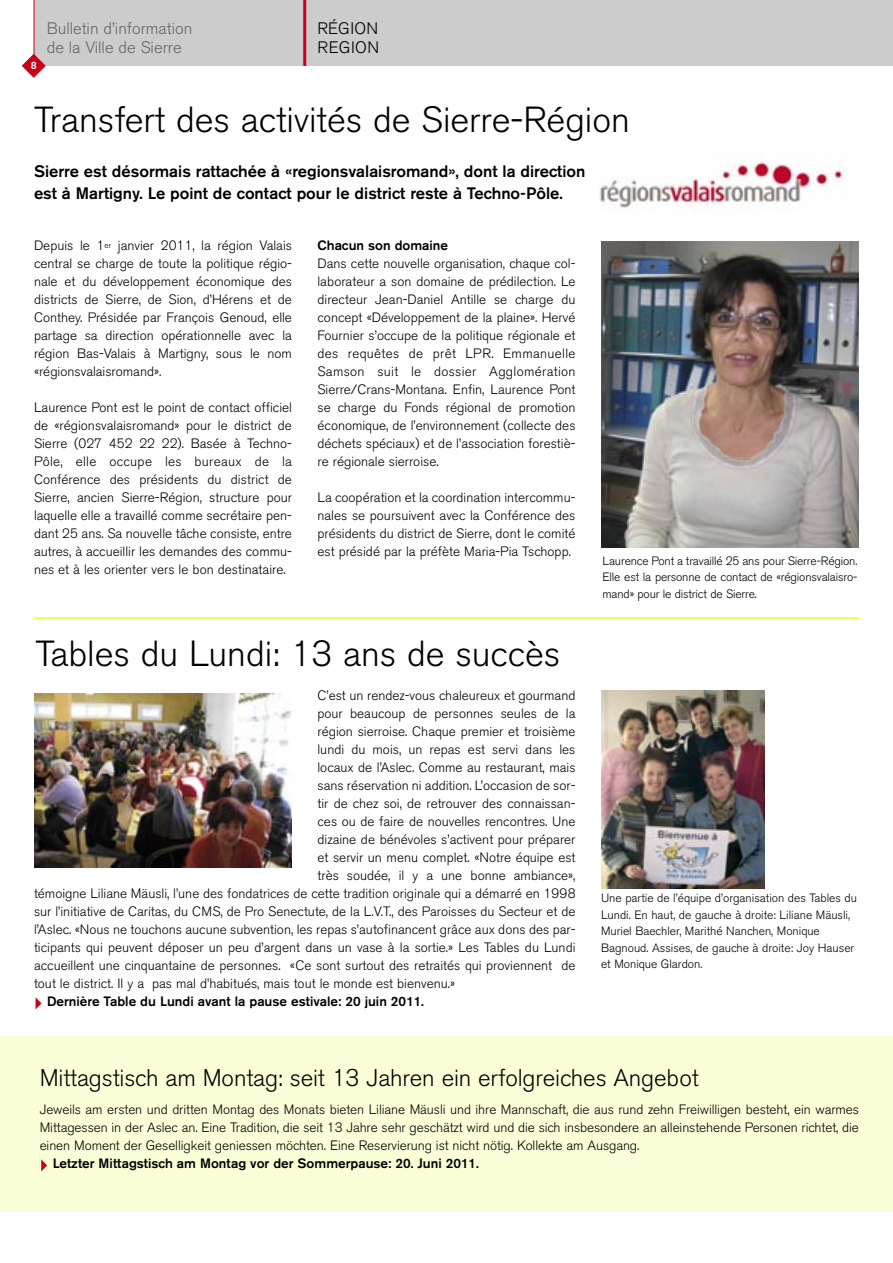
<style>
.page{position:relative;width:893px;height:1263px;background:#fff}
.page>*{position:absolute;margin:0;border:0;box-sizing:border-box;transform-origin:0 0}
.t1{font:300 36px "Akzidenz Grotesk BE";color:#000}
.t2{font:300 24px "Akzidenz Grotesk BE";letter-spacing:-.005em;color:#000}
.t3{font:500 16.5px/22.5px "Akzidenz Grotesk BE";color:#000}
.t4{font:300 16.5px/19.5px "Akzidenz Grotesk BE";color:#666}
.t5{font:300 16.5px/19.5px "Akzidenz Grotesk BE";letter-spacing:.02em;color:#000}
.t6{font:300 13.5px/18px "Akzidenz Grotesk BE";color:#000;text-align:justify}
.t7{font:500 13.5px "Akzidenz Grotesk BE";color:#000}
.t8{font:300 12px/16.5px "Akzidenz Grotesk BE";color:#000;text-align:justify}
.t9{font:500 10.5px "Akzidenz Grotesk BE";color:#fff}
</style>
<div class="page">
<svg style="left:36px;top:998px;width:6px;height:11px"></svg>
<div style="left:34px;top:0;width:859px;height:66px;background:#ccc"></div>
<hr style="left:303px;top:0;width:3px;height:66px;background:#ca0016">
<svg style="left:22px;top:54px;width:24px;height:24px"></svg>
<hr style="left:34px;top:0;width:1px;height:66px;background:#ca0016">
<img style="left:601px;top:242px;width:258px;height:306px">
<img style="left:600px;top:152px;width:243px;height:60px">
<img style="left:34px;top:694px;width:258px;height:173px">
<img style="left:601px;top:691px;width:163px;height:197px">
<div style="left:0;top:1036px;width:893px;height:176px;background:#fbffd7"></div>
<svg style="left:41px;top:1159px;width:6px;height:12px"></svg>
<hr style="left:34px;top:617px;width:825px;height:2px;background:#ebff38">
<p class="t9" style="left:31px;top:62px;width:7px">8</p>
<p class="t4" style="left:47px;top:20px;width:147px">Bulletin d’information de la Ville de Sierre</p>
<p class="t5" style="left:317px;top:20px;width:63px">RÉGION<br>REGION</p>
<h1 class="t1" style="left:34px;top:106px;width:597px">Transfert des activités de Sierre-Région</h1>
<p class="t3" style="left:34px;top:161px;width:553px">Sierre est désormais rattachée à «regionsvalaisromand», dont la direction est à Martigny. Le point de contact pour le district reste à Techno-Pôle.</p>
<p class="t6" style="left:34px;top:238px;width:259px">Depuis le 1<sup>er</sup> janvier 2011, la région Valais central se charge de toute la politique régio&shy;nale et du développement économique des districts de Sierre, de Sion, d’Hérens et de Conthey. Présidée par François Genoud, elle partage sa direction opérationnelle avec la région Bas-Valais à Martigny, sous le nom «régionsvalaisromand».</p>
<p class="t6" style="left:34px;top:400px;width:259px">Laurence Pont est le point de contact officiel de «régionsvalaisromand» pour le district de Sierre (027 452 22 22). Basée à Techno-Pôle, elle occupe les bureaux de la Conférence des présidents du district de Sierre, ancien Sierre-Région, structure pour laquelle elle a travaillé comme secrétaire pen&shy;dant 25 ans. Sa nouvelle tâche consiste, entre autres, à accueillir les demandes des commu&shy;nes et à les orienter vers le bon destinataire.</p>
<p class="t7" style="left:317px;top:241px;width:132px">Chacun son domaine</p>
<p class="t6" style="left:317px;top:256px;width:259px">Dans cette nouvelle organisation, chaque col&shy;laborateur a son domaine de prédilection. Le directeur Jean-Daniel Antille se charge du concept «Développement de la plaine». Hervé Fournier s’occupe de la politique régionale et des requêtes de prêt LPR. Emmanuelle Samson suit le dossier Agglomération Sierre/Crans-Montana. Enfin, Laurence Pont se charge du Fonds régional de promotion économique, de l’environnement (collecte des déchets spéciaux) et de l’association forestiè&shy;re régionale sierroise.</p>
<p class="t6" style="left:317px;top:490px;width:259px">La coopération et la coordination intercommu&shy;nales se poursuivent avec la Conférence des présidents du district de Sierre, dont le comité est présidé par la préfète Maria-Pia Tschopp.</p>
<h1 class="t1" style="left:36px;top:640px;width:526px">Tables du Lundi: 13 ans de succès</h1>
<p class="t6" style="left:317px;top:688px;width:259px">C’est un rendez-vous chaleureux et gourmand</p>
<p class="t6" style="left:317px;top:706px;width:259px">pour beaucoup de personnes seules de la</p>
<p class="t6" style="left:317px;top:724px;width:259px">région sierroise. Chaque premier et troisième</p>
<p class="t6" style="left:317px;top:742px;width:259px">lundi du mois, un repas est servi dans les</p>
<p class="t6" style="left:317px;top:760px;width:259px">locaux de l’Aslec. Comme au restaurant, mais</p>
<p class="t6" style="left:317px;top:778px;width:259px">sans réservation ni addition. L’occasion de sor-</p>
<p class="t6" style="left:317px;top:796px;width:259px">tir de chez soi, de retrouver des connaissan-</p>
<p class="t6" style="left:317px;top:814px;width:259px">ces ou de faire de nouvelles rencontres. Une</p>
<p class="t6" style="left:317px;top:832px;width:259px">dizaine de bénévoles s’activent pour préparer</p>
<p class="t6" style="left:317px;top:850px;width:259px">et servir un menu complet. «Notre équipe est</p>
<p class="t6" style="left:317px;top:868px;width:259px">très soudée, il y a une bonne ambiance»,</p>
<p class="t6" style="left:34px;top:886px;width:543px">témoigne Liliane Mäusli, l’une des fondatrices de cette tradition originale qui a démarré en 1998</p>
<p class="t6" style="left:34px;top:904px;width:543px">sur l’initiative de Caritas, du CMS, de Pro Senectute, de la L.V.T., des Paroisses du Secteur et de</p>
<p class="t6" style="left:34px;top:922px;width:543px">l’Aslec. «Nous ne touchons aucune subvention, les repas s’autofinancent grâce aux dons des par-</p>
<p class="t6" style="left:34px;top:940px;width:543px">ticipants qui peuvent déposer un peu d’argent dans un vase à la sortie.» Les Tables du Lundi</p>
<p class="t6" style="left:34px;top:958px;width:543px">accueillent une cinquantaine de personnes. «Ce sont surtout des retraités qui proviennent de</p>
<p class="t6" style="left:34px;top:976px;width:423px">tout le district. Il y a pas mal d’habitués, mais tout le monde est bienvenu.»</p>
<p class="t7" style="left:47px;top:997px;width:379px">Dernière Table du Lundi avant la pause estivale: 20 juin 2011.</p>
<p class="t8" style="left:602px;top:553px;width:256px">Laurence Pont a travaillé 25 ans pour Sierre-Région.<br>Elle est la personne de contact de «régionsvalaisro&shy;mand» pour le district de Sierre.</p>
<p class="t8" style="left:601px;top:891px;width:258px;text-align:left">Une partie de l’équipe d’organisation des Tables du Lundi. En haut, de gauche à droite: Liliane Mäusli, Muriel Baechler, Marithé Nanchen, Monique Bagnoud. Assises, de gauche à droite: Joy Hauser et Monique Glardon.</p>
<h2 class="t2" style="left:40px;top:1068px;width:660px">Mittagstisch am Montag: seit 13 Jahren ein erfolgreiches Angebot</h2>
<p class="t6" style="left:40px;top:1102px;width:821px">Jeweils am ersten und dritten Montag des Monats bieten Liliane Mäusli und ihre Mannschaft, die aus rund zehn Freiwilligen besteht, ein warmes Mittagessen in der Aslec an. Eine Tradition, die seit 13 Jahre sehr geschätzt wird und die sich insbesondere an alleinstehende Personen richtet, die einen Moment der Geselligkeit geniessen möchten. Eine Reservierung ist nicht nötig. Kollekte am Ausgang.</p>
<p class="t7" style="left:53px;top:1159px;width:428px">Letzter Mittagstisch am Montag vor der Sommerpause: 20. Juni 2011.</p>
</div>
